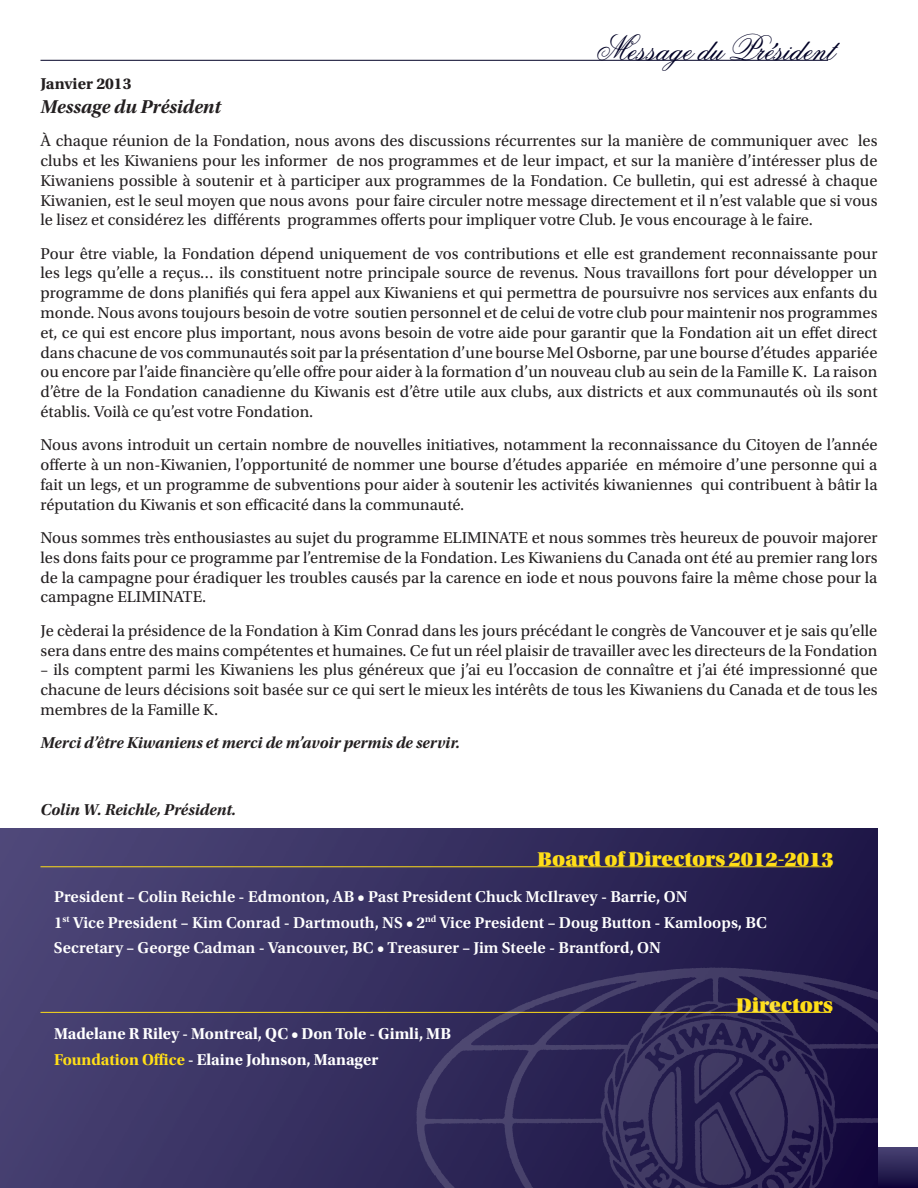
<style>
.page{position:relative;width:918px;height:1188px;background:#fff}
.page>*{position:absolute;margin:0;border:0;box-sizing:border-box;transform-origin:0 0}
.t1{font:36px "Flemish Script BT";color:#000025}
.t2{font:21px "Utopia Std Black Headline";color:#ffde17}
.t3{font:19.5px "Utopia Std Bold Subh It";color:#231f20}
.t4{font:16.5px/19.8px "Utopia Std";color:#231f20;text-align:justify}
.t5{font:600 16.5px/25.5px "Utopia Std";color:#fff}
.t6{font:16.5px/25.5px "Utopia Std Bold Subh";color:#fff}
.t7{font:16.5px "Utopia Std Bold Subh It";color:#231f20}
.t8{font:700 16.5px "Utopia Std";color:#231f20}
.s1{color:#ffde17}
</style>
<div class="page">
<img style="left:878px;top:1148px;width:40px;height:40px">
<img style="left:0;top:828px;width:878px;height:360px">
<hr style="left:40px;top:60px;width:788px;height:1px;background:#000025">
<hr style="left:40px;top:866px;width:791px;height:1px;background:#ffde17">
<hr style="left:40px;top:1012px;width:791px;height:1px;background:#ffde17">
<img style="left:377px;top:949px;width:501px;height:239px">
<h1 class="t1" style="left:596px;top:27px;width:240px">Message du Président</h1>
<p class="t8" style="left:40px;top:75px;width:92px">Janvier 2013</p>
<p class="t3" style="left:40px;top:95px;width:182px">Message du Président</p>
<p class="t4" style="left:40px;top:131px;width:839px">À chaque réunion de la Fondation, nous avons des discussions récurrentes sur la manière de communiquer avec les clubs et les Kiwaniens pour les informer de nos programmes et de leur impact, et sur la manière d’intéresser plus de Kiwaniens possible à soutenir et à participer aux programmes de la Fondation. Ce bulletin, qui est adressé à chaque Kiwanien, est le seul moyen que nous avons pour faire circuler notre message directement et il n’est valable que si vous le lisez et considérez les différents programmes offerts pour impliquer votre Club. Je vous encourage à le faire.</p>
<p class="t4" style="left:40px;top:244px;width:839px">Pour être viable, la Fondation dépend uniquement de vos contributions et elle est grandement reconnaissante pour les legs qu’elle a reçus… ils constituent notre principale source de revenus. Nous travaillons fort pour développer un programme de dons planifiés qui fera appel aux Kiwaniens et qui permettra de poursuivre nos services aux enfants du monde. Nous avons toujours besoin de votre soutien personnel et de celui de votre club pour maintenir nos programmes et, ce qui est encore plus important, nous avons besoin de votre aide pour garantir que la Fondation ait un effet direct dans chacune de vos communautés soit par la présentation d’une bourse Mel Osborne, par une bourse d’études appariée ou encore par l’aide financière qu’elle offre pour aider à la formation d’un nouveau club au sein de la Famille K. La raison d’être de la Fondation canadienne du Kiwanis est d’être utile aux clubs, aux districts et aux communautés où ils sont établis. Voilà ce qu’est votre Fondation.</p>
<p class="t4" style="left:40px;top:435px;width:839px">Nous avons introduit un certain nombre de nouvelles initiatives, notamment la reconnaissance du Citoyen de l’année offerte à un non-Kiwanien, l’opportunité de nommer une bourse d’études appariée en mémoire d’une personne qui a fait un legs, et un programme de subventions pour aider à soutenir les activités kiwaniennes qui contribuent à bâtir la réputation du Kiwanis et son efficacité dans la communauté.</p>
<p class="t4" style="left:40px;top:528px;width:839px">Nous sommes très enthousiastes au sujet du programme ELIMINATE et nous sommes très heureux de pouvoir majorer les dons faits pour ce programme par l’entremise de la Fondation. Les Kiwaniens du Canada ont été au premier rang lors de la campagne pour éradiquer les troubles causés par la carence en iode et nous pouvons faire la même chose pour la campagne ELIMINATE.</p>
<p class="t4" style="left:40px;top:621px;width:839px">Je cèderai la présidence de la Fondation à Kim Conrad dans les jours précédant le congrès de Vancouver et je sais qu’elle sera dans entre des mains compétentes et humaines. Ce fut un réel plaisir de travailler avec les directeurs de la Fondation</p>
<p class="t4" style="left:40px;top:660px;width:839px">– ils comptent parmi les Kiwaniens les plus généreux que j’ai eu l’occasion de connaître et j’ai été impressionné que chacune de leurs décisions soit basée sur ce qui sert le mieux les intérêts de tous les Kiwaniens du Canada et de tous les membres de la Famille K.</p>
<p class="t7" style="left:40px;top:734px;width:421px">Merci d’être Kiwaniens et merci de m’avoir permis de servir.</p>
<p class="t7" style="left:40px;top:800px;width:197px">Colin W. Reichle, Président.</p>
<p class="t2" style="left:538px;top:849px;width:298px">Board of Directors 2012-2013</p>
<p class="t5" style="left:54px;top:885px;width:715px">President – Colin Reichle - Edmonton, AB • Past President Chuck McIlravey - Barrie, ON<br>1<sup>st</sup> Vice President – Kim Conrad - Dartmouth, NS • 2<sup>nd</sup> Vice President – Doug Button - Kamloops, BC<br>Secretary – George Cadman - Vancouver, BC • Treasurer – Jim Steele - Brantford, ON</p>
<p class="t6" style="left:54px;top:1021px;width:399px">Madelane R Riley - Montreal, QC • Don Tole - Gimli, MB<br><span class="s1">Foundation Office</span> - Elaine Johnson, Manager</p>
<p class="t2" style="left:736px;top:994px;width:98px">Directors</p>
</div>
